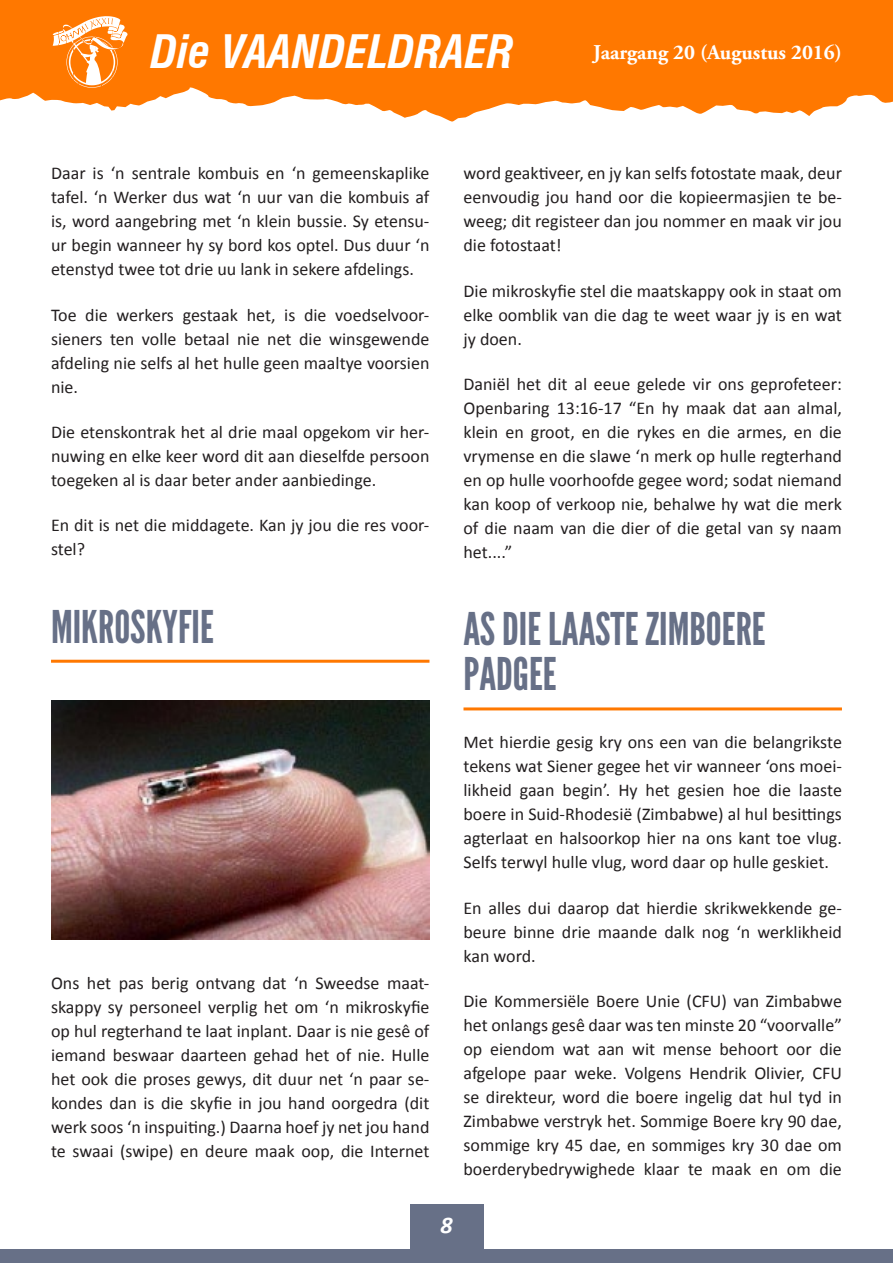
<style>
.page{position:relative;width:893px;height:1263px;background:#fff}
.page>*{position:absolute;margin:0;border:0;box-sizing:border-box;transform-origin:0 0}
.Heading{font:45px/45px "League Gothic";color:#677087}
.t1{font:italic 700 condensed 45px "Swiss 721 BT";color:#fff}
.t2{font:italic 700 24px "Calibri";color:#fff}
.t3{font:700 21px "Adobe Garamond Pro";color:#fff}
.body{font:18px/24px "Calibri";color:#231f20;text-align:justify}
</style>
<div class="page">
<div style="left:410px;top:1204px;width:73px;height:46px;background:#677087"></div>
<hr style="left:51px;top:660px;width:378px;height:3px;background:#ff7800">
<img style="left:51px;top:701px;width:378px;height:239px">
<hr style="left:463px;top:707px;width:379px;height:3px;background:#ff7800">
<div style="left:0;top:0;width:893px;height:124px;background:#ff7800"></div>
<div style="left:0;top:1250px;width:893px;height:13px;background:#677087"></div>
<svg style="left:0;top:16px;width:893px;height:108px"></svg>
<h1 class="t1" style="left:151px;top:25px;width:364px">Die VAANDELDRAER</h1>
<p class="t3" style="left:593px;top:40px;width:250px">Jaargang 20 (Augustus 2016)</p>
<p class="body" style="left:51px;top:161px;width:380px">Daar is ‘n sentrale kombuis en ‘n gemeenskaplike tafel. ‘n Werker dus wat ‘n uur van die kombuis af is, word aangebring met ‘n klein bussie. Sy etensu&shy;ur begin wanneer hy sy bord kos optel. Dus duur ‘n etenstyd twee tot drie uu lank in sekere afdelings.</p>
<p class="body" style="left:51px;top:303px;width:380px">Toe die werkers gestaak het, is die voedselvoor&shy;sieners ten volle betaal nie net die winsgewende afdeling nie selfs al het hulle geen maaltye voorsien nie.</p>
<p class="body" style="left:51px;top:420px;width:380px">Die etenskontrak het al drie maal opgekom vir her&shy;nuwing en elke keer word dit aan dieselfde persoon toegeken al is daar beter ander aanbiedinge.</p>
<p class="body" style="left:51px;top:513px;width:380px">En dit is net die middagete. Kan jy jou die res voor&shy;stel?</p>
<p class="body" style="left:463px;top:161px;width:380px">word geaktiveer, en jy kan selfs fotostate maak, deur eenvoudig jou hand oor die kopieermasjien te be&shy;weeg; dit registeer dan jou nommer en maak vir jou die fotostaat!</p>
<p class="body" style="left:463px;top:279px;width:380px">Die mikroskyfie stel die maatskappy ook in staat om elke oomblik van die dag te weet waar jy is en wat jy doen.</p>
<p class="body" style="left:463px;top:372px;width:380px">Daniël het dit al eeue gelede vir ons geprofeteer:<br>Openbaring 13:16-17 “En hy maak dat aan almal, klein en groot, en die rykes en die armes, en die vrymense en die slawe ‘n merk op hulle regterhand en op hulle voorhoofde gegee word; sodat niemand kan koop of verkoop nie, behalwe hy wat die merk of die naam van die dier of die getal van sy naam het....”</p>
<p class="Heading" style="left:51px;top:604px;width:164px">MIKROSKYFIE</p>
<p class="Heading" style="left:463px;top:607px;width:304px">AS DIE LAASTE ZIMBOERE<br>PADGEE</p>
<p class="body" style="left:51px;top:971px;width:380px">Ons het pas berig ontvang dat ‘n Sweedse maat&shy;skappy sy personeel verplig het om ‘n mikroskyfie op hul regterhand te laat inplant. Daar is nie gesê of iemand beswaar daarteen gehad het of nie. Hulle het ook die proses gewys, dit duur net ‘n paar se&shy;kondes dan is die skyfie in jou hand oorgedra (dit werk soos ‘n inspuiting.) Daarna hoef jy net jou hand te swaai (swipe) en deure maak oop, die Internet</p>
<p class="body" style="left:463px;top:730px;width:380px">Met hierdie gesig kry ons een van die belangrikste tekens wat Siener gegee het vir wanneer ‘ons moei&shy;likheid gaan begin’. Hy het gesien hoe die laaste boere in Suid-Rhodesië (Zimbabwe) al hul besittings agterlaat en halsoorkop hier na ons kant toe vlug.<br>Selfs terwyl hulle vlug, word daar op hulle geskiet.</p>
<p class="body" style="left:463px;top:896px;width:380px">En alles dui daarop dat hierdie skrikwekkende ge&shy;beure binne drie maande dalk nog ‘n werklikheid kan word.</p>
<p class="body" style="left:463px;top:989px;width:380px">Die Kommersiële Boere Unie (CFU) van Zimbabwe het onlangs gesê daar was ten minste 20 “voorvalle” op eiendom wat aan wit mense behoort oor die afgelope paar weke. Volgens Hendrik Olivier, CFU se direkteur, word die boere ingelig dat hul tyd in Zimbabwe verstryk het. Sommige Boere kry 90 dae, sommige kry 45 dae, en sommiges kry 30 dae om boerderybedrywighede klaar te maak en om die</p>
<h2 class="t2" style="left:440px;top:1210px;width:14px">8</h2>
</div>
